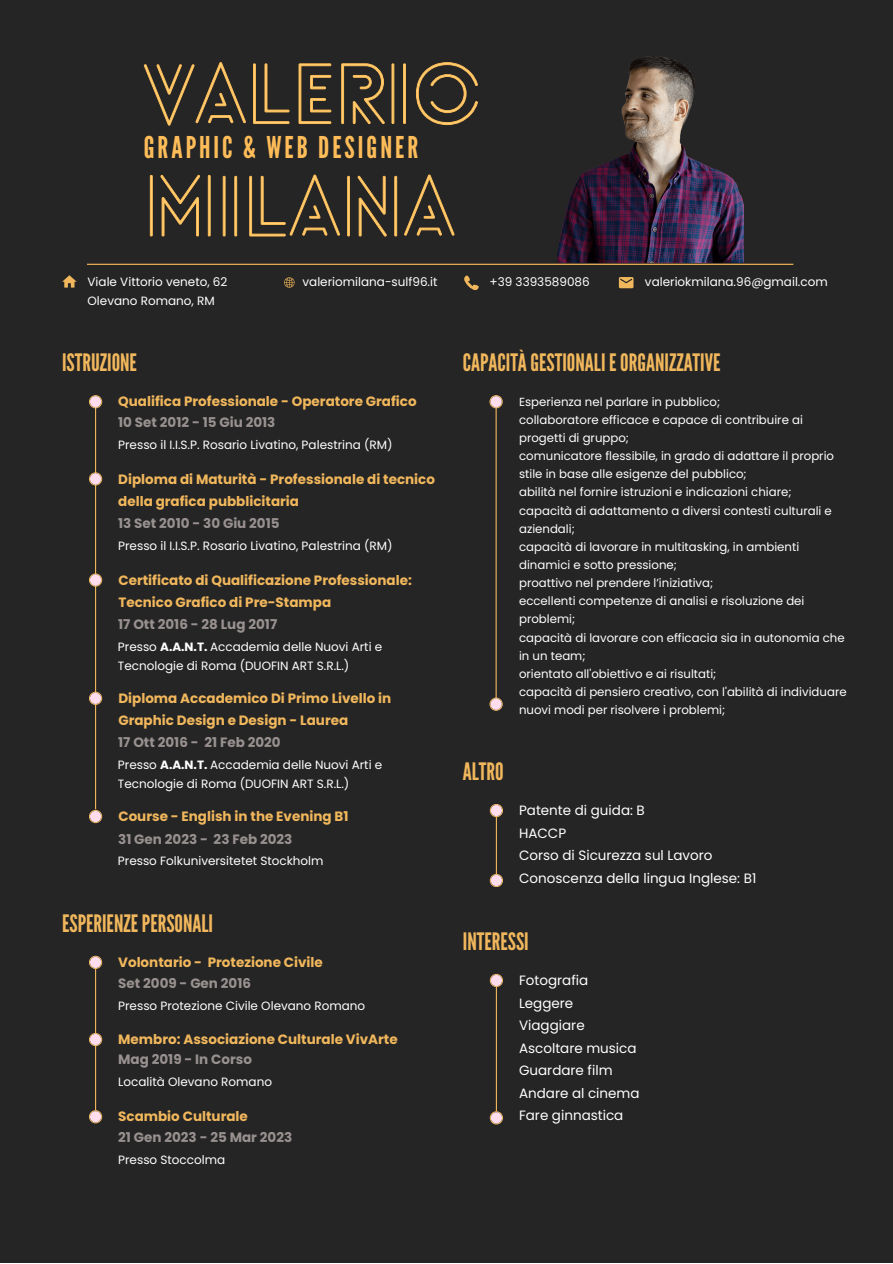
<style>
.page{position:relative;width:893px;height:1264px;background:#fff}
.page>*{position:absolute;margin:0;border:0;box-sizing:border-box;transform-origin:0 0}
.t1{font:300 81px/112.4px "Lovelo Line";color:#ffd377}
.t2{font:30px "League Gothic";letter-spacing:.1em;color:#ffbd59}
.t3{font:24px "League Gothic";color:#f1b75c}
.t4{font:700 13.5px/22.5px "Poppins";color:#f1b75c}
.t5{font:13.5px/22.5px "Poppins";color:#fff}
.t6{font:700 13.5px "Poppins";color:#989190}
.t7{font:12px/19px "Poppins";color:#fff}
.t8{font:11.7px/18.1px "Poppins";color:#fff}
.s1{font-weight:700}
</style>
<div class="page">
<div style="left:0;top:0;width:892px;height:1262px;background:#252525"></div>
<hr style="left:87px;top:264px;width:706px;height:1px;background:#ffbd59">
<svg style="left:62px;top:275px;width:15px;height:12px"></svg>
<svg style="left:464px;top:275px;width:14px;height:15px"></svg>
<svg style="left:284px;top:277px;width:11px;height:11px"></svg>
<svg style="left:619px;top:277px;width:14px;height:11px"></svg>
<img style="left:558px;top:56px;width:185px;height:206px">
<svg style="left:143px;top:62px;width:335px;height:64px"></svg>
<svg style="left:150px;top:174px;width:304px;height:63px"></svg>
<hr style="left:495px;top:396px;width:1px;height:314px;background:#f1b75c">
<svg style="left:489px;top:395px;width:13px;height:13px"></svg>
<div style="left:490px;top:396px;width:11px;height:11px;background:#ffdded;border-radius:50%"></div>
<svg style="left:489px;top:697px;width:13px;height:13px"></svg>
<div style="left:490px;top:698px;width:11px;height:11px;background:#ffdded;border-radius:50%"></div>
<hr style="left:95px;top:957px;width:1px;height:153px;background:#f1b75c">
<svg style="left:89px;top:955px;width:13px;height:14px"></svg>
<div style="left:90px;top:956px;width:11px;height:12px;background:#ffdded;border-radius:50%"></div>
<svg style="left:89px;top:1032px;width:13px;height:14px"></svg>
<div style="left:90px;top:1033px;width:11px;height:12px;background:#ffdded;border-radius:50%"></div>
<svg style="left:89px;top:1110px;width:13px;height:13px"></svg>
<div style="left:90px;top:1111px;width:11px;height:11px;background:#ffdded;border-radius:50%"></div>
<hr style="left:95px;top:396px;width:1px;height:413px;background:#f1b75c">
<svg style="left:89px;top:395px;width:13px;height:13px"></svg>
<div style="left:90px;top:396px;width:11px;height:11px;background:#ffdded;border-radius:50%"></div>
<svg style="left:89px;top:472px;width:13px;height:13px"></svg>
<div style="left:90px;top:473px;width:11px;height:11px;background:#ffdded;border-radius:50%"></div>
<svg style="left:89px;top:573px;width:13px;height:13px"></svg>
<div style="left:90px;top:574px;width:11px;height:11px;background:#ffdded;border-radius:50%"></div>
<svg style="left:89px;top:691px;width:13px;height:14px"></svg>
<div style="left:90px;top:692px;width:11px;height:12px;background:#ffdded;border-radius:50%"></div>
<svg style="left:89px;top:809px;width:13px;height:14px"></svg>
<div style="left:90px;top:810px;width:11px;height:12px;background:#ffdded;border-radius:50%"></div>
<hr style="left:496px;top:975px;width:1px;height:136px;background:#f1b75c">
<svg style="left:489px;top:973px;width:14px;height:14px"></svg>
<div style="left:490px;top:974px;width:12px;height:12px;background:#ffdded;border-radius:50%"></div>
<svg style="left:489px;top:1111px;width:14px;height:13px"></svg>
<div style="left:490px;top:1112px;width:12px;height:11px;background:#ffdded;border-radius:50%"></div>
<hr style="left:496px;top:805px;width:1px;height:69px;background:#f1b75c">
<svg style="left:489px;top:804px;width:14px;height:13px"></svg>
<div style="left:490px;top:805px;width:12px;height:11px;background:#ffdded;border-radius:50%"></div>
<svg style="left:489px;top:873px;width:14px;height:14px"></svg>
<div style="left:490px;top:874px;width:12px;height:12px;background:#ffdded;border-radius:50%"></div>
<h1 class="t1" style="left:144px;top:46px;width:339px">VALERIO<br>MILANA</h1>
<h2 class="t2" style="left:144px;top:130px;width:276px">GRAPHIC &amp; WEB DESIGNER</h2>
<p class="t7" style="left:87px;top:272px;width:141px">Viale Vittorio veneto, 62<br>Olevano Romano, RM</p>
<p class="t7" style="left:302px;top:272px;width:136px">valeriomilana-sulf96.it</p>
<p class="t7" style="left:489px;top:272px;width:102px">+39 3393589086</p>
<p class="t7" style="left:645px;top:272px;width:184px">valeriokmilana.96@gmail.com</p>
<h3 class="t3" style="left:62px;top:348px;width:76px">ISTRUZIONE</h3>
<p class="t4" style="left:118px;top:390px;width:300px">Qualifica Professionale - Operatore Grafico</p>
<p class="t6" style="left:118px;top:413px;width:159px">10 Set 2012 - 15 Giu 2013</p>
<p class="t7" style="left:118px;top:435px;width:276px">Presso il I.I.S.P. Rosario Livatino, Palestrina (RM)</p>
<p class="t4" style="left:118px;top:467px;width:318px">Diploma di Maturità - Professionale di tecnico della grafica pubblicitaria</p>
<p class="t6" style="left:118px;top:514px;width:163px">13 Set 2010 - 30 Giu 2015</p>
<p class="t7" style="left:118px;top:536px;width:276px">Presso il I.I.S.P. Rosario Livatino, Palestrina (RM)</p>
<p class="t4" style="left:118px;top:568px;width:295px">Certificato di Qualificazione Professionale:<br>Tecnico Grafico di Pre-Stampa</p>
<p class="t6" style="left:118px;top:615px;width:160px">17 Ott 2016 - 28 Lug 2017</p>
<p class="t7" style="left:118px;top:637px;width:266px">Presso <span class="s1">A.A.N.T.</span> Accademia delle Nuovi Arti e<br>Tecnologie di Roma (DUOFIN ART S.R.L.)</p>
<p class="t4" style="left:118px;top:687px;width:274px">Diploma Accademico Di Primo Livello in<br>Graphic Design e Design - Laurea</p>
<p class="t6" style="left:118px;top:733px;width:164px">17 Ott 2016 - 21 Feb 2020</p>
<p class="t7" style="left:118px;top:755px;width:266px">Presso <span class="s1">A.A.N.T.</span> Accademia delle Nuovi Arti e<br>Tecnologie di Roma (DUOFIN ART S.R.L.)</p>
<p class="t4" style="left:118px;top:805px;width:231px">Course - English in the Evening B1</p>
<p class="t6" style="left:118px;top:829px;width:176px">31 Gen 2023 - 23 Feb 2023</p>
<p class="t7" style="left:118px;top:851px;width:207px">Presso Folkuniversitetet Stockholm</p>
<h3 class="t3" style="left:62px;top:909px;width:152px">ESPERIENZEPERSONALI</h3>
<p class="t4" style="left:118px;top:951px;width:206px">Volontario - Protezione Civile</p>
<p class="t6" style="left:118px;top:973px;width:134px">Set 2009 - Gen 2016</p>
<p class="t7" style="left:118px;top:995px;width:248px">Presso Protezione Civile Olevano Romano</p>
<p class="t4" style="left:118px;top:1028px;width:281px">Membro: Associazione Culturale VivArte</p>
<p class="t6" style="left:118px;top:1050px;width:135px">Mag 2019 - In Corso</p>
<p class="t7" style="left:118px;top:1072px;width:155px">Località Olevano Romano</p>
<p class="t4" style="left:118px;top:1105px;width:131px">Scambio Culturale</p>
<p class="t6" style="left:118px;top:1127px;width:175px">21 Gen 2023 - 25 Mar 2023</p>
<p class="t7" style="left:118px;top:1149px;width:108px">Presso Stoccolma</p>
<h3 class="t3" style="left:463px;top:348px;width:259px">CAPACITÀGESTIONALI EORGANIZZATIVE</h3>
<p class="t8" style="left:519px;top:392px;width:329px">Esperienza nel parlare in pubblico;<br>collaboratore efficace e capace di contribuire ai progetti di gruppo;<br>comunicatore flessibile, in grado di adattare il proprio stile in base alle esigenze del pubblico;<br>abilità nel fornire istruzioni e indicazioni chiare; capacità di adattamento a diversi contesti culturali e aziendali;<br>capacità di lavorare in multitasking, in ambienti dinamici e sotto pressione;<br>proattivo nel prendere l’iniziativa;<br>eccellenti competenze di analisi e risoluzione dei problemi;<br>capacità di lavorare con efficacia sia in autonomia che in un team;<br>orientato all'obiettivo e ai risultati;<br>capacità di pensiero creativo, con l'abilità di individuare nuovi modi per risolvere i problemi;</p>
<h3 class="t3" style="left:463px;top:757px;width:42px">ALTRO</h3>
<p class="t5" style="left:519px;top:799px;width:239px">Patente di guida: B<br>HACCP<br>Corso di Sicurezza sul Lavoro<br>Conoscenza della lingua Inglese: B1</p>
<h3 class="t3" style="left:463px;top:927px;width:67px">INTERESSI</h3>
<p class="t5" style="left:519px;top:969px;width:122px">Fotografia<br>Leggere<br>Viaggiare<br>Ascoltare musica<br>Guardare film<br>Andare al cinema<br>Fare ginnastica</p>
</div>
